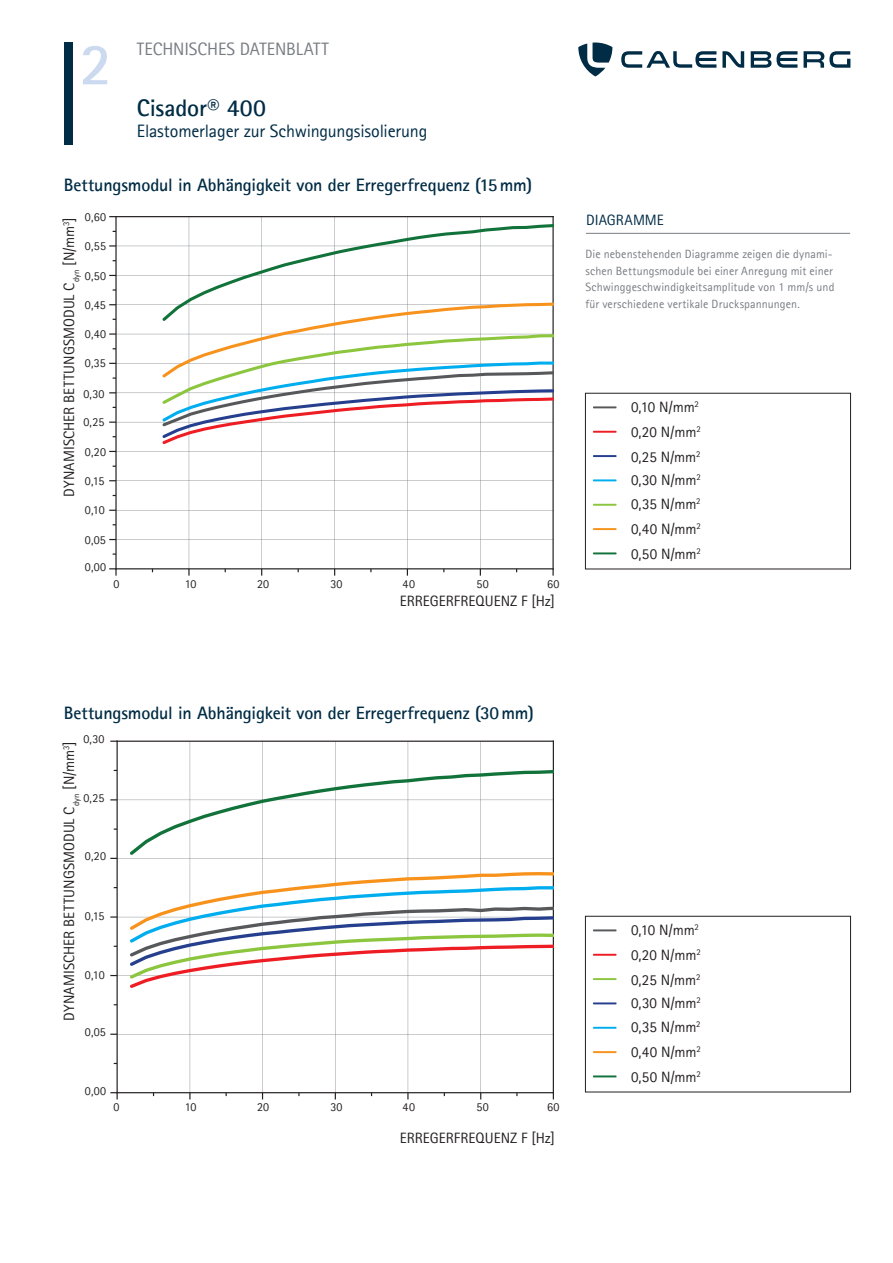
<style>
.page{position:relative;width:893px;height:1263px;background:#fff}
.page>*{position:absolute;margin:0;border:0;box-sizing:border-box;transform-origin:0 0}
.t1{font:700 59.55px "Rotis Sans Serif Pro";color:#ccdaef}
.t2{font:700 24px "Rotis Sans Serif Pro";letter-spacing:-.005em;color:#002c45}
.t3{font:700 18px "Rotis Sans Serif Pro";letter-spacing:-.01em;color:#002c45}
.t4{font:18px "Rotis Sans Serif Pro";letter-spacing:-.01em;color:#002c45}
.t5{font:18px "Rotis Sans Serif Pro";letter-spacing:-.01em;color:#787d83}
.t6{font:15px "Rotis Sans Serif Pro";color:#231f20}
.t7{font:15px "Rotis Sans Serif Pro";letter-spacing:.005em;color:#002c45}
.t8{font:12px/16.5px "Rotis Sans Serif Pro";letter-spacing:.01em;color:#787d83}
.t9{font:12px "Rotis Sans Serif Pro";letter-spacing:.015em;color:#231f20}
</style>
<div class="page">
<div style="left:64px;top:43px;width:8px;height:102px;background:#002c45"></div>
<svg style="left:621px;top:51px;width:229px;height:17px"></svg>
<svg style="left:578px;top:43px;width:34px;height:33px"></svg>
<hr style="left:593px;top:406px;width:23px;height:2px;background:#57585a">
<hr style="left:593px;top:929px;width:23px;height:2px;background:#57585a">
<hr style="left:593px;top:431px;width:23px;height:2px;background:#ee1d23">
<hr style="left:593px;top:954px;width:23px;height:2px;background:#ee1d23">
<hr style="left:593px;top:455px;width:23px;height:2px;background:#253f8e">
<hr style="left:593px;top:978px;width:23px;height:2px;background:#8bc63e">
<hr style="left:593px;top:479px;width:23px;height:2px;background:#00aeef">
<hr style="left:593px;top:1002px;width:23px;height:2px;background:#253f8e">
<hr style="left:593px;top:504px;width:23px;height:2px;background:#8bc63e">
<hr style="left:593px;top:1027px;width:23px;height:2px;background:#00aeef">
<hr style="left:593px;top:528px;width:23px;height:2px;background:#f7931d">
<hr style="left:593px;top:1051px;width:23px;height:2px;background:#f7931d">
<hr style="left:593px;top:552px;width:23px;height:2px;background:#11723a">
<hr style="left:593px;top:1075px;width:23px;height:2px;background:#11723a">
<hr style="left:586px;top:233px;width:264px;height:1px;background:#787d83">
<div style="left:585px;top:393px;width:266px;height:176px;border:1px solid #231f20"></div>
<div style="left:585px;top:916px;width:266px;height:176px;border:1px solid #231f20"></div>
<svg style="left:117px;top:217px;width:435px;height:351px"></svg>
<hr style="left:115px;top:568px;width:439px;height:1px;background:#231f20">
<hr style="left:115px;top:216px;width:439px;height:1px;background:#231f20">
<svg style="left:552px;top:569px;width:2px;height:7px"></svg>
<svg style="left:188px;top:569px;width:2px;height:7px"></svg>
<hr style="left:552px;top:216px;width:2px;height:353px;background:#231f20">
<hr style="left:115px;top:216px;width:2px;height:353px;background:#231f20">
<svg style="left:109px;top:568px;width:8px;height:8px"></svg>
<svg style="left:109px;top:333px;width:7px;height:2px"></svg>
<svg style="left:109px;top:245px;width:7px;height:2px"></svg>
<svg style="left:162px;top:224px;width:391px;height:220px"></svg>
<svg style="left:118px;top:742px;width:435px;height:350px"></svg>
<hr style="left:117px;top:1092px;width:437px;height:1px;background:#231f20">
<hr style="left:117px;top:741px;width:437px;height:1px;background:#231f20">
<svg style="left:407px;top:1093px;width:2px;height:6px"></svg>
<svg style="left:189px;top:1093px;width:2px;height:6px"></svg>
<hr style="left:553px;top:741px;width:1px;height:352px;background:#231f20">
<hr style="left:117px;top:741px;width:1px;height:352px;background:#231f20">
<svg style="left:110px;top:1092px;width:8px;height:7px"></svg>
<svg style="left:110px;top:916px;width:7px;height:2px"></svg>
<svg style="left:130px;top:770px;width:424px;height:85px"></svg>
<svg style="left:130px;top:872px;width:424px;height:116px"></svg>
<h1 class="t1" style="left:80px;top:26px;width:34px">2</h1>
<p class="t5" style="left:137px;top:38px;width:193px">TECHNISCHES DATENBLATT</p>
<h2 class="t2" style="left:137px;top:92px;width:131px">Cisador® 400</h2>
<p class="t4" style="left:137px;top:121px;width:292px">Elastomerlager zur Schwingungsisolierung</p>
<p class="t3" style="left:64px;top:174px;width:470px">Bettungsmodul in Abhängigkeit von der Erregerfrequenz (15mm)</p>
<p class="t9" style="left:85px;top:210px;width:23px">0,60</p>
<p class="t6" style="left:60px;top:497px;width:281px;rotate:-90deg">DYNAMISCHER BETTUNGSMODUL C<sub>dyn</sub> [N/mm<sup>3</sup>]</p>
<p class="t9" style="left:85px;top:239px;width:23px">0,55</p>
<p class="t9" style="left:85px;top:269px;width:23px">0,50</p>
<p class="t9" style="left:85px;top:298px;width:22px">0,45</p>
<p class="t9" style="left:85px;top:327px;width:23px">0,40</p>
<p class="t9" style="left:85px;top:356px;width:23px">0,35</p>
<p class="t9" style="left:83px;top:386px;width:23px">0,30</p>
<p class="t9" style="left:83px;top:415px;width:23px">0,25</p>
<p class="t9" style="left:85px;top:445px;width:23px">0,20</p>
<p class="t9" style="left:85px;top:474px;width:21px">0,15</p>
<p class="t9" style="left:85px;top:503px;width:21px">0,10</p>
<p class="t9" style="left:85px;top:532px;width:23px">0,05</p>
<p class="t9" style="left:85px;top:560px;width:23px">0,00</p>
<p class="t9" style="left:113px;top:576px;width:7px">0</p>
<p class="t9" style="left:185px;top:576px;width:13px">10</p>
<p class="t9" style="left:257px;top:576px;width:14px">20</p>
<p class="t9" style="left:330px;top:576px;width:14px">30</p>
<p class="t9" style="left:403px;top:576px;width:14px">40</p>
<p class="t9" style="left:476px;top:576px;width:14px">50</p>
<p class="t9" style="left:547px;top:576px;width:14px">60</p>
<p class="t6" style="left:400px;top:592px;width:157px">ERREGERFREQUENZ F [Hz]</p>
<p class="t7" style="left:586px;top:212px;width:79px">DIAGRAMME</p>
<p class="t8" style="left:585px;top:246px;width:250px">Die nebenstehenden Diagramme zeigen die dynami&shy;schen Bettungsmodule bei einer Anregung mit einer Schwinggeschwindigkeitsamplitude von 1 mm/s und für verschiedene vertikale Druckspannungen.</p>
<p class="t6" style="left:631px;top:398px;width:69px">0,10 N/mm<sup>2</sup></p>
<p class="t6" style="left:631px;top:423px;width:71px">0,20 N/mm<sup>2</sup></p>
<p class="t6" style="left:631px;top:448px;width:71px">0,25 N/mm<sup>2</sup></p>
<p class="t6" style="left:631px;top:471px;width:71px">0,30 N/mm<sup>2</sup></p>
<p class="t6" style="left:631px;top:495px;width:71px">0,35 N/mm<sup>2</sup></p>
<p class="t6" style="left:631px;top:520px;width:71px">0,40 N/mm<sup>2</sup></p>
<p class="t6" style="left:631px;top:545px;width:71px">0,50 N/mm<sup>2</sup></p>
<p class="t3" style="left:64px;top:701px;width:471px">Bettungsmodul in Abhängigkeit von der Erregerfrequenz (30mm)</p>
<p class="t9" style="left:83px;top:732px;width:23px">0,30</p>
<p class="t6" style="left:60px;top:1020px;width:281px;rotate:-90deg">DYNAMISCHER BETTUNGSMODUL C<sub>dyn</sub> [N/mm<sup>3</sup>]</p>
<p class="t9" style="left:83px;top:791px;width:23px">0,25</p>
<p class="t9" style="left:85px;top:849px;width:23px">0,20</p>
<p class="t9" style="left:85px;top:909px;width:21px">0,15</p>
<p class="t9" style="left:85px;top:968px;width:21px">0,10</p>
<p class="t9" style="left:85px;top:1025px;width:23px">0,05</p>
<p class="t9" style="left:85px;top:1083px;width:23px">0,00</p>
<p class="t9" style="left:113px;top:1099px;width:7px">0</p>
<p class="t9" style="left:185px;top:1099px;width:13px">10</p>
<p class="t9" style="left:257px;top:1099px;width:14px">20</p>
<p class="t9" style="left:330px;top:1099px;width:14px">30</p>
<p class="t9" style="left:403px;top:1099px;width:14px">40</p>
<p class="t9" style="left:476px;top:1099px;width:14px">50</p>
<p class="t9" style="left:547px;top:1099px;width:14px">60</p>
<p class="t6" style="left:400px;top:1129px;width:157px">ERREGERFREQUENZ F [Hz]</p>
<p class="t6" style="left:631px;top:921px;width:69px">0,10 N/mm<sup>2</sup></p>
<p class="t6" style="left:631px;top:946px;width:71px">0,20 N/mm<sup>2</sup></p>
<p class="t6" style="left:631px;top:971px;width:71px">0,25 N/mm<sup>2</sup></p>
<p class="t6" style="left:631px;top:994px;width:71px">0,30 N/mm<sup>2</sup></p>
<p class="t6" style="left:631px;top:1018px;width:71px">0,35 N/mm<sup>2</sup></p>
<p class="t6" style="left:631px;top:1043px;width:71px">0,40 N/mm<sup>2</sup></p>
<p class="t6" style="left:631px;top:1068px;width:71px">0,50 N/mm<sup>2</sup></p>
</div>
